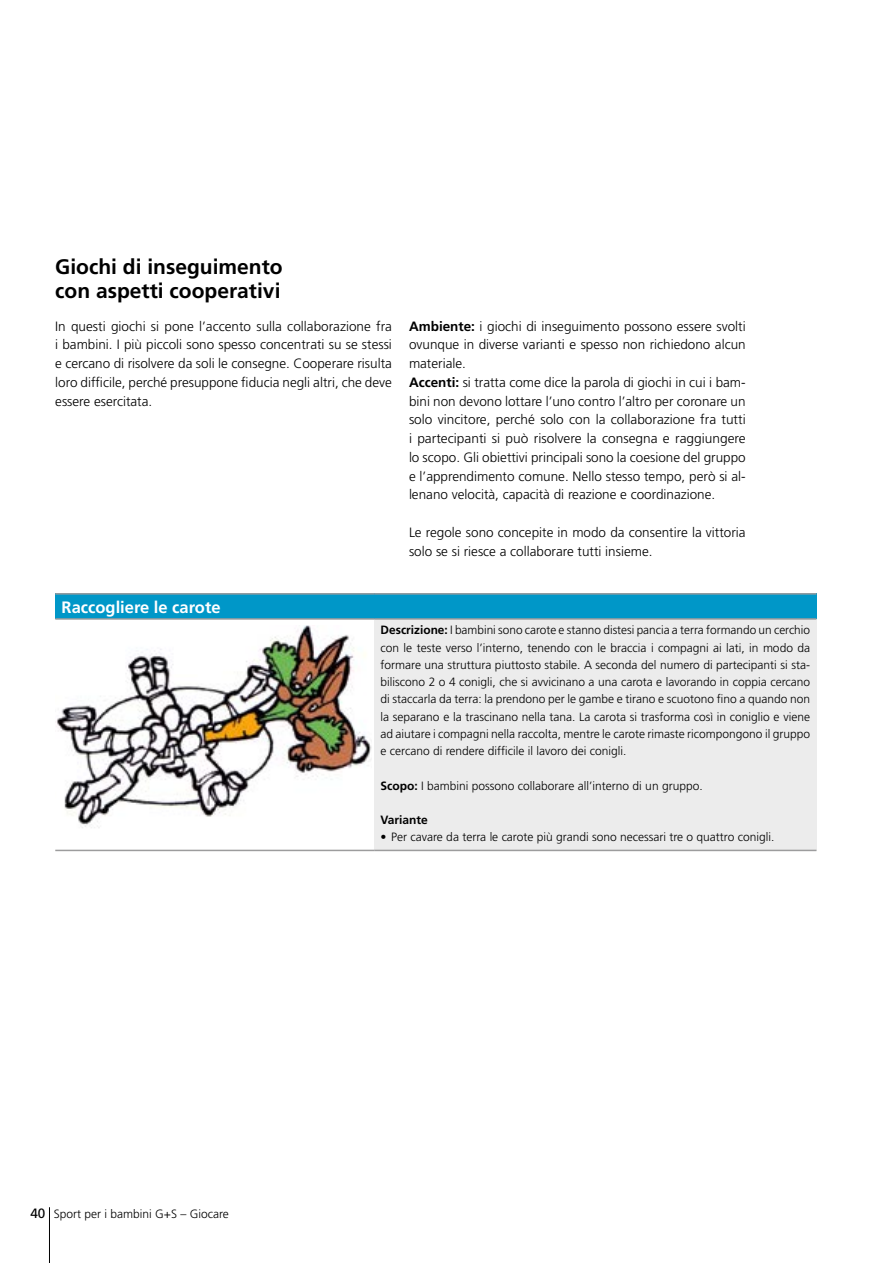
<style>
.page{position:relative;width:893px;height:1263px;background:#fff}
.page>*{position:absolute;margin:0;border:0;box-sizing:border-box;transform-origin:0 0}
._2_Titel_2{font:700 21px/24px "Frutiger LT";color:#000}
._4b_Titel_Tabelle{font:700 16.5px "Frutiger LT";color:#fff}
.t1{font:300 13.5px/18.8px "Frutiger LT";color:#000;text-align:justify}
.Tabelle_i{font:300 12px/17.2px "Frutiger LT";color:#000;text-align:justify}
.Tabelle_i_Einzug{font:300 12px "Frutiger LT";color:#000}
.t2{font:12px "Frutiger LT";color:#000}
.Tabelle_i-2{font:700 12px "Frutiger LT";color:#000}
.s1{font-weight:700}
.s2{font-size:13.5px}
</style>
<div class="page">
<hr style="left:49px;top:1207px;width:1px;height:56px;background:#000">
<div style="left:55px;top:594px;width:761px;height:25px;background:#0097c8"></div>
<div style="left:374px;top:619px;width:442px;height:231px;background:#ececec"></div>
<hr style="left:55px;top:593px;width:319px;height:2px;background:#9c9c9d">
<hr style="left:374px;top:593px;width:442px;height:2px;background:#9c9c9d">
<hr style="left:55px;top:618px;width:319px;height:2px;background:#9c9c9d">
<hr style="left:374px;top:618px;width:442px;height:2px;background:#9c9c9d">
<hr style="left:55px;top:850px;width:319px;height:1px;background:#9c9c9d">
<hr style="left:374px;top:850px;width:442px;height:1px;background:#9c9c9d">
<img style="left:55px;top:625px;width:316px;height:203px">
<p class="_2_Titel_2" style="left:55px;top:255px;width:229px">Giochi di inseguimento con aspetti cooperativi</p>
<p class="t1" style="left:55px;top:317px;width:338px">In questi giochi si pone l’accento sulla collaborazione fra i bambini. I più piccoli sono spesso concentrati su se stessi e cercano di risolvere da soli le consegne. Cooperare risulta loro difficile, perché presuppone fiducia negli altri, che deve essere esercitata.</p>
<p class="t1" style="left:409px;top:317px;width:338px"><span class="s1">Ambiente:</span> i giochi di inseguimento possono essere svolti ovunque in diverse varianti e spesso non richiedono alcun materiale.</p>
<p class="t1" style="left:409px;top:373px;width:338px"><span class="s1">Accenti:</span> si tratta come dice la parola di giochi in cui i bam&shy;bini non devono lottare l’uno contro l’altro per coronare un solo vincitore, perché solo con la collaborazione fra tutti i partecipanti si può risolvere la consegna e raggiungere lo scopo. Gli obiettivi principali sono la coesione del gruppo e l’apprendimento comune. Nello stesso tempo, però si al&shy;lenano velocità, capacità di reazione e coordinazione.</p>
<p class="t1" style="left:409px;top:523px;width:338px">Le regole sono concepite in modo da consentire la vittoria solo se si riesce a collaborare tutti insieme.</p>
<p class="_4b_Titel_Tabelle" style="left:62px;top:597px;width:160px">Raccogliere le carote</p>
<p class="t2" style="left:30px;top:1207px;width:140px"><span class="s2">40</span> XXXXXX XXXXXXXX</p>
<p class="Tabelle_i" style="left:54px;top:1206px;width:176px">Sport per i bambini G+S – Giocare</p>
<p class="Tabelle_i" style="left:381px;top:622px;width:431px"><span class="s1">Descrizione:</span> I bambini sono carote e stanno distesi pancia a terra formando un cerchio con le teste verso l’interno, tenendo con le braccia i compagni ai lati, in modo da formare una struttura piuttosto stabile. A seconda del numero di partecipanti si sta&shy;biliscono 2 o 4 conigli, che si avvicinano a una carota e lavorando in coppia cercano di staccarla da terra: la prendono per le gambe e tirano e scuotono fino a quando non la separano e la trascinano nella tana. La carota si trasforma così in coniglio e viene ad aiutare i compagni nella raccolta, mentre le carote rimaste ricompongono il gruppo e cercano di rendere difficile il lavoro dei conigli.</p>
<p class="Tabelle_i" style="left:381px;top:777px;width:324px"><span class="s1">Scopo:</span> I bambini possono collaborare all’interno di un gruppo.</p>
<p class="Tabelle_i-2" style="left:381px;top:813px;width:49px">Variante</p>
<p class="Tabelle_i_Einzug" style="left:381px;top:830px;width:395px">• Per cavare da terra le carote più grandi sono necessari tre o quattro conigli.</p>
</div>
